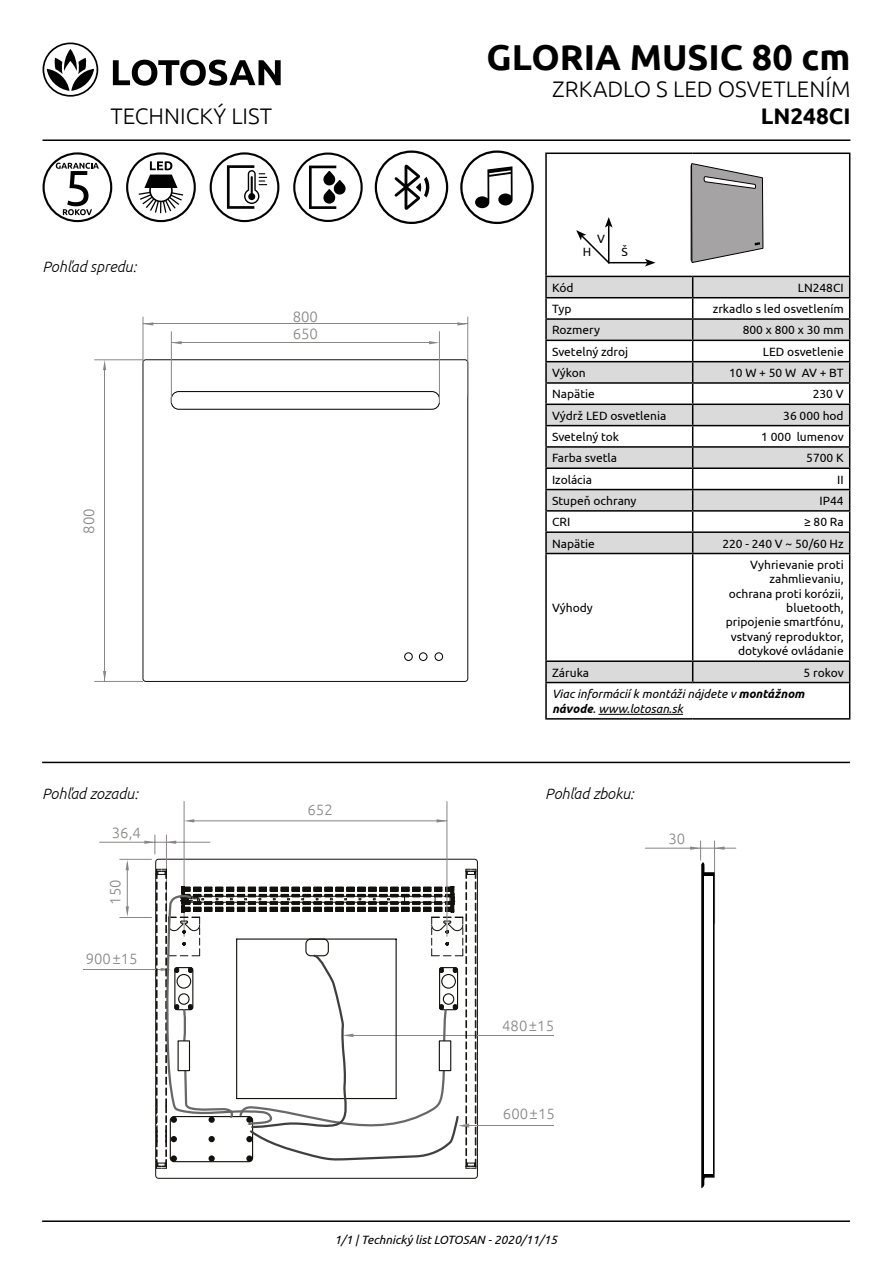
<style>
.page{position:relative;width:893px;height:1263px;background:#fff}
.page>*{position:absolute;margin:0;border:0;box-sizing:border-box;transform-origin:0 0}
.t1{font:700 36px "Ubuntu";color:#000}
.t2{font:300 22.5px "Ubuntu";color:#000}
.t3{font:700 22.5px "Ubuntu";color:#000}
.t4{font:italic 300 15px "Ubuntu";color:#000}
.t5{font:300 15px/17.9px "Ubuntu";color:#888584}
.t6{font:300 14.85px "Ubuntu";color:#888584}
.t7{font:12px/14.4px "Ubuntu";color:#000;text-align:right}
.t8{font:italic 12px/21.3px "Ubuntu";color:#000}
.s1{font-style:normal}
.s2{font-weight:700}
</style>
<div class="page">
<svg style="left:113px;top:60px;width:168px;height:26px"></svg>
<svg style="left:43px;top:43px;width:55px;height:54px"></svg>
<hr style="left:43px;top:139px;width:807px;height:2px;background:#000">
<svg style="left:547px;top:554px;width:302px;height:161px"></svg>
<hr style="left:545px;top:553px;width:148px;height:1px;background:#000">
<hr style="left:545px;top:554px;width:2px;height:106px;background:#000">
<hr style="left:693px;top:553px;width:157px;height:1px;background:#000">
<hr style="left:692px;top:554px;width:1px;height:106px;background:#000">
<hr style="left:849px;top:554px;width:1px;height:106px;background:#000">
<hr style="left:545px;top:660px;width:148px;height:2px;background:#000">
<hr style="left:545px;top:662px;width:2px;height:20px;background:#000">
<hr style="left:693px;top:660px;width:157px;height:2px;background:#000">
<svg style="left:692px;top:662px;width:1px;height:20px"></svg>
<svg style="left:849px;top:662px;width:1px;height:20px"></svg>
<hr style="left:545px;top:682px;width:148px;height:1px;background:#000">
<hr style="left:545px;top:683px;width:2px;height:35px;background:#000">
<hr style="left:693px;top:682px;width:157px;height:1px;background:#000">
<hr style="left:849px;top:683px;width:1px;height:35px;background:#000">
<hr style="left:545px;top:718px;width:148px;height:2px;background:#000">
<hr style="left:693px;top:718px;width:157px;height:2px;background:#000">
<hr style="left:598px;top:714px;width:85px;height:1px;background:#000">
<svg style="left:42px;top:152px;width:70px;height:70px"></svg>
<svg style="left:126px;top:152px;width:70px;height:70px"></svg>
<svg style="left:210px;top:152px;width:69px;height:70px"></svg>
<hr style="left:42px;top:762px;width:808px;height:1px;background:#000">
<svg style="left:293px;top:153px;width:70px;height:69px"></svg>
<svg style="left:375px;top:151px;width:73px;height:73px"></svg>
<svg style="left:460px;top:150px;width:74px;height:74px"></svg>
<svg style="left:545px;top:139px;width:305px;height:414px"></svg>
<svg style="left:174px;top:341px;width:8px;height:3px"></svg>
<svg style="left:429px;top:341px;width:10px;height:3px"></svg>
<hr style="left:171px;top:342px;width:263px;height:1px;background:#8a8684">
<svg style="left:144px;top:322px;width:9px;height:2px"></svg>
<svg style="left:457px;top:322px;width:10px;height:2px"></svg>
<hr style="left:143px;top:324px;width:325px;height:1px;background:#8a8684">
<div style="left:143px;top:359px;width:325px;height:323px;border:1px solid #12110c;border-radius:3px"></div>
<svg style="left:170px;top:391px;width:274px;height:270px"></svg>
<hr style="left:143px;top:317px;width:1px;height:78px;background:#8a8684">
<svg style="left:103px;top:671px;width:3px;height:8px"></svg>
<svg style="left:103px;top:360px;width:3px;height:10px"></svg>
<hr style="left:104px;top:368px;width:1px;height:313px;background:#8a8684">
<hr style="left:94px;top:681px;width:49px;height:1px;background:#8a8684">
<hr style="left:94px;top:359px;width:49px;height:1px;background:#8a8684">
<hr style="left:467px;top:317px;width:1px;height:78px;background:#8a8684">
<hr style="left:439px;top:331px;width:1px;height:72px;background:#8a8684">
<hr style="left:171px;top:331px;width:1px;height:72px;background:#8a8684">
<hr style="left:84px;top:969px;width:77px;height:1px;background:#8a8684">
<hr style="left:469px;top:1125px;width:85px;height:1px;background:#8a8684">
<hr style="left:353px;top:1035px;width:201px;height:1px;background:#8a8684">
<hr style="left:193px;top:820px;width:254px;height:1px;background:#888584">
<hr style="left:184px;top:801px;width:1px;height:135px;background:#888584">
<hr style="left:166px;top:835px;width:1px;height:82px;background:#888584">
<hr style="left:127px;top:863px;width:1px;height:48px;background:#888584">
<hr style="left:120px;top:859px;width:32px;height:1px;background:#888584">
<hr style="left:100px;top:842px;width:110px;height:1px;background:#888584">
<hr style="left:120px;top:917px;width:32px;height:1px;background:#888584">
<svg style="left:167px;top:840px;width:9px;height:4px"></svg>
<svg style="left:184px;top:819px;width:10px;height:3px"></svg>
<svg style="left:144px;top:835px;width:12px;height:19px"></svg>
<svg style="left:437px;top:819px;width:10px;height:3px"></svg>
<svg style="left:126px;top:860px;width:3px;height:10px"></svg>
<svg style="left:126px;top:906px;width:3px;height:11px"></svg>
<hr style="left:447px;top:801px;width:1px;height:135px;background:#888584">
<svg style="left:156px;top:869px;width:321px;height:310px"></svg>
<hr style="left:645px;top:848px;width:91px;height:1px;background:#888584">
<svg style="left:690px;top:841px;width:34px;height:347px"></svg>
<div style="left:705px;top:876px;width:8px;height:297px;background:#fff"></div>
<hr style="left:42px;top:1220px;width:808px;height:2px;background:#000">
<h2 class="t2" style="left:110px;top:103px;width:163px">TECHNICKÝ LIST</h2>
<p class="t4" style="left:43px;top:258px;width:95px">Pohľad spredu:</p>
<p class="t5" style="left:293px;top:307px;width:27px">800<br>650</p>
<p class="t5" style="left:80px;top:534px;width:27px;rotate:-90deg">800</p>
<h1 class="t1" style="left:487px;top:36px;width:365px">GLORIA MUSIC 80 cm</h1>
<h2 class="t2" style="left:552px;top:76px;width:300px">ZRKADLO S LED OSVETLENÍM</h2>
<h2 class="t3" style="left:761px;top:103px;width:91px">LN248CI</h2>
<p class="t7" style="left:597px;top:231px;width:9px">V</p>
<p class="t7" style="left:583px;top:244px;width:10px">H</p>
<p class="t7" style="left:621px;top:244px;width:8px">Š</p>
<p class="t7" style="left:552px;top:280px;width:23px">Kód</p>
<p class="t7" style="left:798px;top:280px;width:47px">LN248CI</p>
<p class="t7" style="left:552px;top:301px;width:21px">Typ</p>
<p class="t7" style="left:713px;top:301px;width:133px">zrkadlo s led osvetlením</p>
<p class="t7" style="left:552px;top:322px;width:49px">Rozmery</p>
<p class="t7" style="left:743px;top:322px;width:102px">800 x 800 x 30 mm</p>
<p class="t7" style="left:552px;top:344px;width:78px">Svetelný zdroj</p>
<p class="t7" style="left:763px;top:344px;width:82px">LED osvetlenie</p>
<p class="t7" style="left:552px;top:365px;width:35px">Výkon</p>
<p class="t7" style="left:729px;top:365px;width:116px">10 W + 50 W AV + BT</p>
<p class="t7" style="left:552px;top:386px;width:44px">Napätie</p>
<p class="t7" style="left:813px;top:386px;width:32px">230 V</p>
<p class="t7" style="left:552px;top:408px;width:116px">Výdrž LED osvetlenia</p>
<p class="t7" style="left:783px;top:408px;width:62px">36 000 hod</p>
<p class="t7" style="left:552px;top:429px;width:69px">Svetelný tok</p>
<p class="t7" style="left:761px;top:429px;width:84px">1 000 lumenov</p>
<p class="t7" style="left:552px;top:450px;width:67px">Farba svetla</p>
<p class="t7" style="left:806px;top:450px;width:39px">5700 K</p>
<p class="t7" style="left:552px;top:472px;width:42px">Izolácia</p>
<p class="t7" style="left:837px;top:472px;width:8px">II</p>
<p class="t7" style="left:552px;top:493px;width:86px">Stupeň ochrany</p>
<p class="t7" style="left:820px;top:493px;width:26px">IP44</p>
<p class="t7" style="left:552px;top:514px;width:20px">CRI</p>
<p class="t7" style="left:804px;top:514px;width:41px">≥ 80 Ra</p>
<p class="t7" style="left:552px;top:536px;width:44px">Napätie</p>
<p class="t7" style="left:722px;top:536px;width:123px">220 - 240 V ~ 50/60 Hz</p>
<p class="t7" style="left:552px;top:600px;width:42px">Výhody</p>
<p class="t7" style="left:726px;top:557px;width:119px">Vyhrievanie proti zahmlievaniu, ochrana proti korózii, bluetooth,<br>pripojenie smartfónu, vstvaný reproduktor, dotykové ovládanie</p>
<p class="t7" style="left:552px;top:665px;width:39px">Záruka</p>
<p class="t8" style="left:552px;top:661px;width:293px;text-indent:252px"><span class="s1">5 rokov<br></span>Viac informácií k montáži nájdete v <span class="s2">montážnom</span></p>
<p class="t8" style="left:552px;top:697px;width:133px"><span class="s2">návode</span>. www.lotosan.sk</p>
<p class="t4" style="left:42px;top:785px;width:97px">Pohľad zozadu:</p>
<p class="t4" style="left:545px;top:785px;width:90px">Pohľad zboku:</p>
<p class="t6" style="left:308px;top:801px;width:27px">652</p>
<p class="t6" style="left:112px;top:824px;width:30px">36,4</p>
<p class="t6" style="left:669px;top:830px;width:18px">30</p>
<p class="t6" style="left:106px;top:905px;width:27px;rotate:-90deg">150</p>
<p class="t6" style="left:86px;top:950px;width:53px">900±15</p>
<p class="t6" style="left:502px;top:1016px;width:53px">480±15</p>
<p class="t6" style="left:503px;top:1104px;width:53px">600±15</p>
<p class="t8" style="left:334px;top:1229px;width:224px">1/1 | Technický list LOTOSAN - 2020/11/15</p>
</div>
